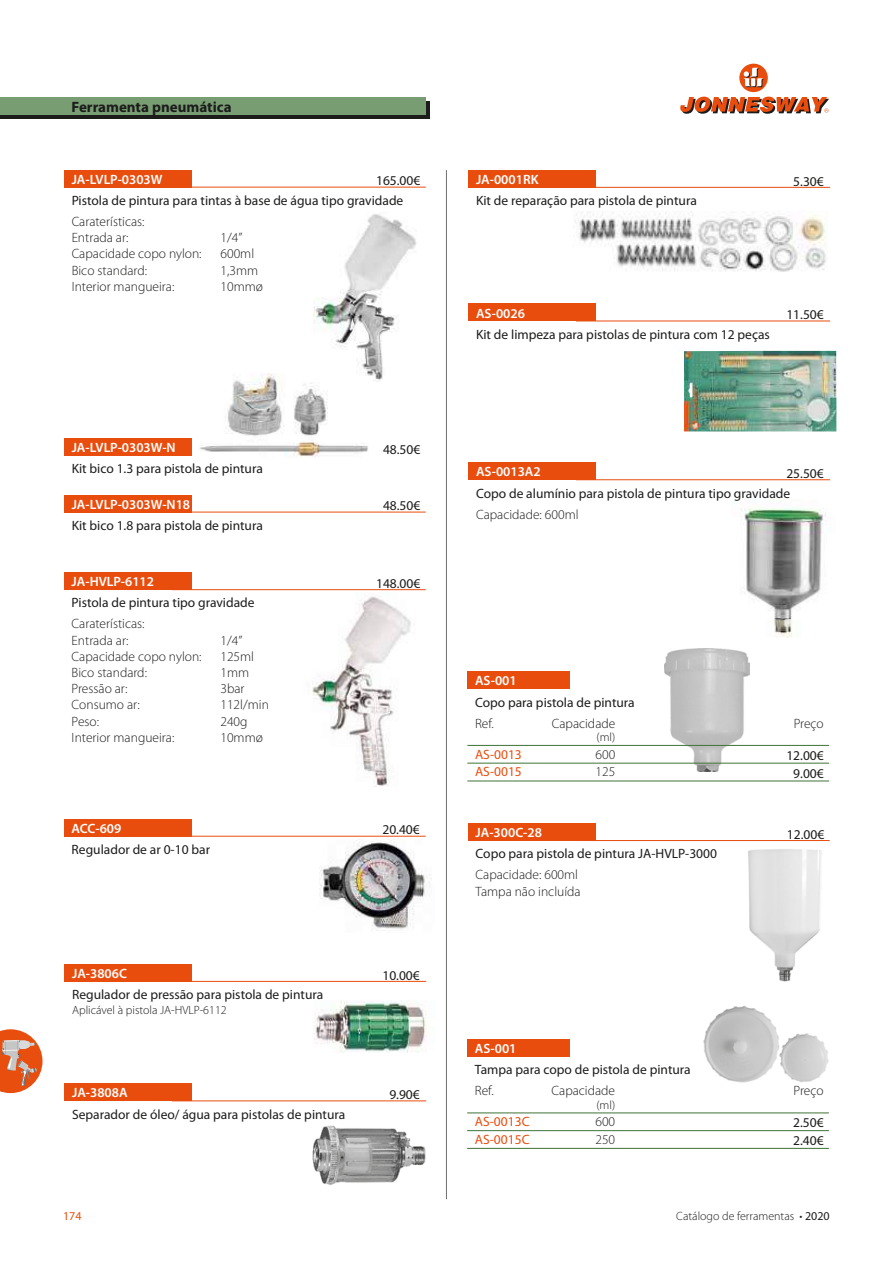
<style>
.page{position:relative;width:893px;height:1263px;background:#fff}
.page>*{position:absolute;margin:0;border:0;box-sizing:border-box;transform-origin:0 0}
.t1{font:700 15px "Myriad Pro";color:#1c1c1b}
.t2{font:13.5px/17.7px "Myriad Pro";color:#1c1c1b;text-align:center}
.t3{font:300 13.5px/16.2px "Myriad Pro";color:#1c1c1b}
.t4{font:600 13.5px "Myriad Pro";color:#fff}
.t5{font:13.5px "Myriad Pro";color:#e84d0e}
.t6{font:300 12px "Myriad Pro";color:#1c1c1b}
.t7{font:12px "Myriad Pro";color:#e84d0e}
.s1{font-weight:400}
</style>
<div class="page">
<svg style="left:739px;top:64px;width:29px;height:28px"></svg>
<svg style="left:680px;top:97px;width:149px;height:17px"></svg>
<svg style="left:744px;top:68px;width:20px;height:19px"></svg>
<div style="left:0;top:102px;width:430px;height:17px;background:#1c1c1b"></div>
<div style="left:0;top:98px;width:425px;height:17px;background:#789d73"></div>
<div style="left:64px;top:170px;width:127px;height:17px;background:#e84d0e"></div>
<hr style="left:172px;top:187px;width:254px;height:1px;background:#e84d0e">
<div style="left:64px;top:573px;width:127px;height:17px;background:#e84d0e"></div>
<hr style="left:172px;top:589px;width:254px;height:1px;background:#e84d0e">
<div style="left:64px;top:819px;width:127px;height:17px;background:#e84d0e"></div>
<hr style="left:172px;top:836px;width:254px;height:1px;background:#e84d0e">
<div style="left:64px;top:1084px;width:128px;height:17px;background:#e84d0e"></div>
<hr style="left:172px;top:1100px;width:254px;height:1px;background:#e84d0e">
<div style="left:468px;top:170px;width:128px;height:17px;background:#e84d0e"></div>
<hr style="left:576px;top:187px;width:254px;height:1px;background:#e84d0e">
<div style="left:64px;top:964px;width:128px;height:17px;background:#e84d0e"></div>
<hr style="left:172px;top:981px;width:254px;height:1px;background:#e84d0e">
<div style="left:468px;top:463px;width:128px;height:17px;background:#e84d0e"></div>
<hr style="left:576px;top:479px;width:254px;height:1px;background:#e84d0e">
<div style="left:468px;top:823px;width:127px;height:17px;background:#e84d0e"></div>
<hr style="left:575px;top:840px;width:255px;height:1px;background:#e84d0e">
<div style="left:468px;top:304px;width:128px;height:17px;background:#e84d0e"></div>
<hr style="left:576px;top:321px;width:254px;height:1px;background:#e84d0e">
<div style="left:64px;top:438px;width:127px;height:17px;background:#e84d0e"></div>
<div style="left:64px;top:495px;width:127px;height:17px;background:#e84d0e"></div>
<hr style="left:172px;top:512px;width:254px;height:1px;background:#e84d0e">
<div style="left:468px;top:672px;width:102px;height:17px;background:#e84d0e"></div>
<div style="left:468px;top:1039px;width:102px;height:17px;background:#e84d0e"></div>
<hr style="left:467px;top:1130px;width:362px;height:1px;background:#3f7337">
<hr style="left:467px;top:1148px;width:362px;height:1px;background:#3f7337">
<hr style="left:467px;top:1113px;width:362px;height:1px;background:#3f7337">
<hr style="left:446px;top:170px;width:1px;height:1029px;background:#6f6f6e">
<svg style="left:0;top:1029px;width:43px;height:64px"></svg>
<img style="left:200px;top:373px;width:168px;height:84px">
<img style="left:313px;top:213px;width:104px;height:169px">
<img style="left:314px;top:1001px;width:113px;height:52px">
<img style="left:312px;top:1125px;width:114px;height:61px">
<img style="left:684px;top:351px;width:152px;height:80px">
<img style="left:741px;top:508px;width:85px;height:130px">
<img style="left:664px;top:649px;width:85px;height:123px">
<img style="left:748px;top:849px;width:74px;height:133px">
<img style="left:703px;top:1006px;width:126px;height:77px">
<img style="left:575px;top:211px;width:251px;height:61px">
<img style="left:320px;top:840px;width:112px;height:91px">
<hr style="left:467px;top:763px;width:362px;height:1px;background:#3f7337">
<hr style="left:467px;top:781px;width:362px;height:1px;background:#3f7337">
<hr style="left:467px;top:745px;width:362px;height:1px;background:#3f7337">
<img style="left:312px;top:596px;width:99px;height:190px">
<p class="t1" style="left:72px;top:98px;width:162px">Ferramenta pneumática</p>
<p class="t4" style="left:72px;top:170px;width:92px">JA-LVLP-0303W</p>
<p class="t2" style="left:376px;top:172px;width:46px">165.00€</p>
<p class="t2" style="left:72px;top:191px;width:333px">Pistola de pintura para tintas à base de água tipo gravidade</p>
<p class="t3" style="left:72px;top:214px;width:74px">Caraterísticas:<br>Entrada ar:</p>
<p class="t3" style="left:220px;top:230px;width:23px">1/4”</p>
<p class="t3" style="left:72px;top:246px;width:131px">Capacidade copo nylon:</p>
<p class="t3" style="left:221px;top:246px;width:35px">600ml</p>
<p class="t3" style="left:72px;top:262px;width:77px">Bico standard:</p>
<p class="t3" style="left:221px;top:262px;width:39px">1,3mm</p>
<p class="t3" style="left:72px;top:278px;width:104px">Interior mangueira:</p>
<p class="t3" style="left:221px;top:278px;width:44px">10mmø</p>
<p class="t4" style="left:72px;top:439px;width:106px">JA-LVLP-0303W-N</p>
<p class="t2" style="left:72px;top:460px;width:193px">Kit bico 1.3 para pistola de pintura</p>
<p class="t4" style="left:72px;top:495px;width:120px">JA-LVLP-0303W-N18</p>
<p class="t2" style="left:72px;top:516px;width:193px">Kit bico 1.8 para pistola de pintura</p>
<p class="t4" style="left:72px;top:573px;width:84px">JA-HVLP-6112</p>
<p class="t2" style="left:72px;top:594px;width:184px">Pistola de pintura tipo gravidade</p>
<p class="t3" style="left:72px;top:616px;width:74px">Caraterísticas:<br>Entrada ar:</p>
<p class="t3" style="left:220px;top:632px;width:23px">1/4”</p>
<p class="t3" style="left:72px;top:648px;width:131px">Capacidade copo nylon:</p>
<p class="t3" style="left:220px;top:648px;width:35px">125ml</p>
<p class="t3" style="left:72px;top:665px;width:77px">Bico standard:</p>
<p class="t3" style="left:220px;top:665px;width:30px">1mm</p>
<p class="t3" style="left:72px;top:681px;width:57px">Pressão ar:</p>
<p class="t3" style="left:220px;top:681px;width:26px">3bar</p>
<p class="t3" style="left:72px;top:697px;width:70px">Consumo ar:</p>
<p class="t3" style="left:220px;top:697px;width:50px">112l/min</p>
<p class="t3" style="left:72px;top:713px;width:29px">Peso:</p>
<p class="t3" style="left:220px;top:713px;width:29px">240g</p>
<p class="t3" style="left:72px;top:729px;width:104px">Interior mangueira:</p>
<p class="t3" style="left:220px;top:729px;width:44px">10mmø</p>
<p class="t4" style="left:72px;top:819px;width:51px">ACC-609</p>
<p class="t2" style="left:72px;top:840px;width:140px">Regulador de ar 0-10 bar</p>
<p class="t2" style="left:383px;top:440px;width:39px">48.50€</p>
<p class="t2" style="left:383px;top:497px;width:39px">48.50€</p>
<p class="t2" style="left:376px;top:574px;width:46px">148.00€</p>
<p class="t2" style="left:382px;top:821px;width:39px">20.40€</p>
<p class="t4" style="left:72px;top:965px;width:56px">JA-3806C</p>
<p class="t2" style="left:72px;top:985px;width:253px">Regulador de pressão para pistola de pintura</p>
<p class="t6" style="left:72px;top:1003px;width:156px">Aplicável à pistola JA-HVLP-6112</p>
<p class="t4" style="left:72px;top:1084px;width:57px">JA-3808A</p>
<p class="t2" style="left:72px;top:1105px;width:275px">Separador de óleo/ água para pistolas de pintura</p>
<p class="t7" style="left:63px;top:1209px;width:20px">174</p>
<p class="t2" style="left:382px;top:966px;width:39px">10.00€</p>
<p class="t2" style="left:389px;top:1085px;width:32px">9.90€</p>
<p class="t4" style="left:476px;top:171px;width:64px">JA-0001RK</p>
<p class="t2" style="left:476px;top:192px;width:222px">Kit de reparação para pistola de pintura</p>
<p class="t2" style="left:793px;top:172px;width:32px">5.30€</p>
<p class="t4" style="left:476px;top:304px;width:50px">AS-0026</p>
<p class="t2" style="left:476px;top:325px;width:295px">Kit de limpeza para pistolas de pintura com 12 peças</p>
<p class="t2" style="left:786px;top:306px;width:39px">11.50€</p>
<p class="t4" style="left:476px;top:463px;width:66px">AS-0013A2</p>
<p class="t2" style="left:786px;top:464px;width:39px">25.50€</p>
<p class="t2" style="left:476px;top:484px;width:316px">Copo de alumínio para pistola de pintura tipo gravidade</p>
<p class="t3" style="left:476px;top:506px;width:104px">Capacidade: 600ml</p>
<p class="t4" style="left:475px;top:672px;width:43px">AS-001</p>
<p class="t2" style="left:475px;top:693px;width:161px">Copo para pistola de pintura</p>
<p class="t3" style="left:475px;top:715px;width:20px">Ref.</p>
<p class="t3" style="left:552px;top:715px;width:65px">Capacidade</p>
<p class="t6" style="left:597px;top:730px;width:20px">(ml)</p>
<p class="t5" style="left:475px;top:746px;width:48px">AS-0013</p>
<p class="t3" style="left:596px;top:746px;width:21px">600</p>
<p class="t5" style="left:475px;top:764px;width:48px">AS-0015</p>
<p class="t3" style="left:596px;top:764px;width:21px">125</p>
<p class="t4" style="left:476px;top:824px;width:68px">JA-300C-28</p>
<p class="t2" style="left:476px;top:845px;width:243px">Copo para pistola de pintura JA-HVLP-3000</p>
<p class="t3" style="left:476px;top:867px;width:107px">Capacidade: 600ml<br>Tampa não incluída</p>
<p class="t4" style="left:475px;top:1040px;width:43px">AS-001</p>
<p class="t2" style="left:475px;top:1060px;width:217px">Tampa para copo de pistola de pintura</p>
<p class="t3" style="left:475px;top:1083px;width:20px">Ref.</p>
<p class="t3" style="left:552px;top:1083px;width:65px">Capacidade</p>
<p class="t6" style="left:596px;top:1098px;width:20px">(ml)</p>
<p class="t5" style="left:475px;top:1113px;width:56px">AS-0013C</p>
<p class="t3" style="left:595px;top:1114px;width:21px">600</p>
<p class="t5" style="left:475px;top:1131px;width:56px">AS-0015C</p>
<p class="t3" style="left:595px;top:1131px;width:21px">250</p>
<p class="t3" style="left:794px;top:715px;width:32px">Preço</p>
<p class="t2" style="left:786px;top:746px;width:39px">12.00€<br>9.00€</p>
<p class="t2" style="left:787px;top:825px;width:39px">12.00€</p>
<p class="t3" style="left:793px;top:1083px;width:32px">Preço</p>
<p class="t2" style="left:793px;top:1114px;width:32px;text-align:left">2.50€<br>2.40€</p>
<p class="t6" style="left:676px;top:1210px;width:155px">Catálogo de ferramentas • <span class="s1">2020</span></p>
</div>
